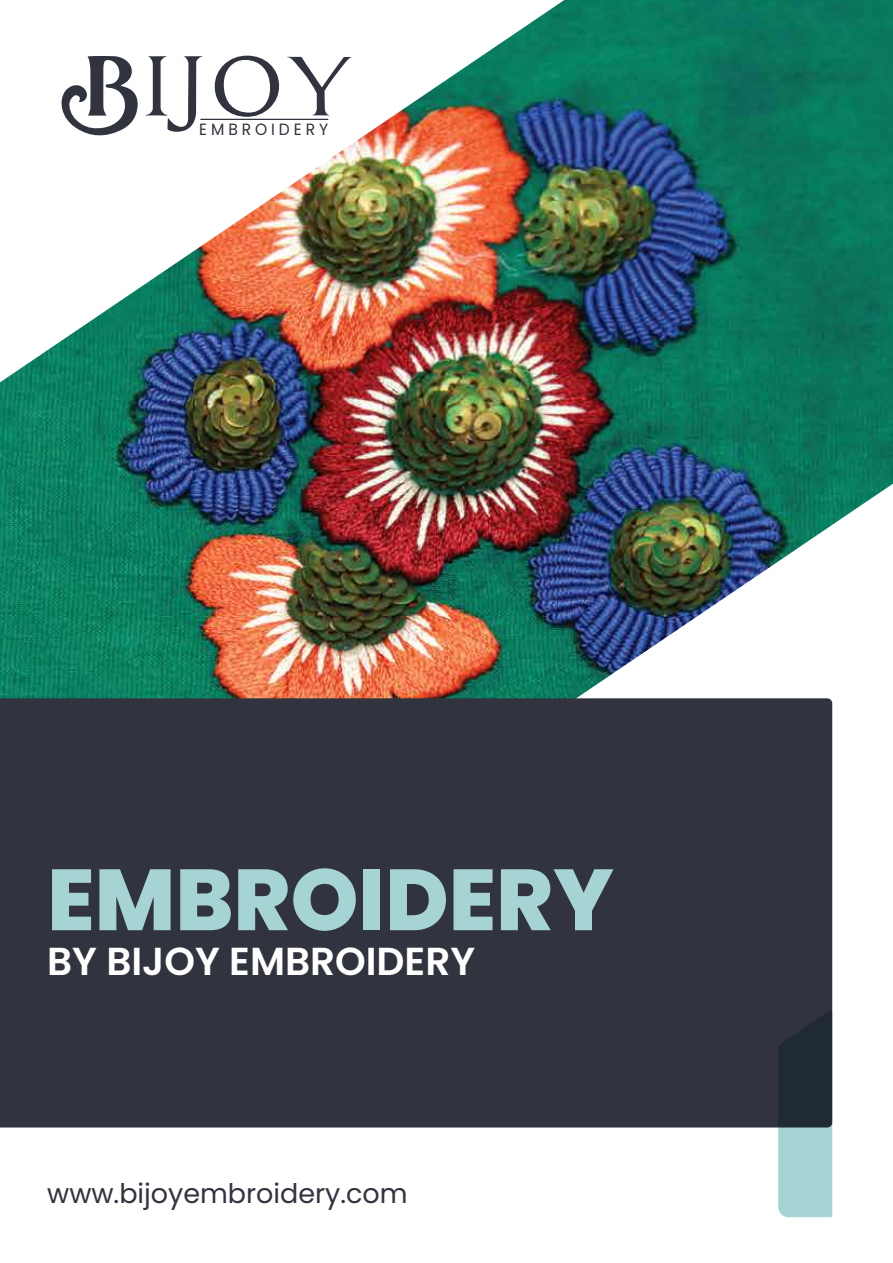
<style>
.page{position:relative;width:893px;height:1263px;background:#fff}
.page>*{position:absolute;margin:0;border:0;box-sizing:border-box;transform-origin:0 0}
.t1{font:800 86.4px "Poppins";color:#a6d4d5}
.t2{font:600 39px "Poppins";color:#fff}
.t3{font:27px "Poppins";color:#31333e}
.t4{font:16.35px "Poppins";letter-spacing:.255em;color:#31333e;scale:.95 1}
</style>
<div class="page">
<img style="left:0;top:0;width:893px;height:727px">
<div style="left:0;top:698px;width:832px;height:429px;background:#31333e"></div>
<svg style="left:778px;top:1010px;width:54px;height:207px;background:#5b747a"></svg>
<svg style="left:145px;top:56px;width:58px;height:76px"></svg>
<svg style="left:215px;top:56px;width:64px;height:61px"></svg>
<svg style="left:287px;top:57px;width:65px;height:58px"></svg>
<svg style="left:61px;top:56px;width:77px;height:82px"></svg>
<hr style="left:200px;top:119px;width:128px;height:1px;background:#31333e">
<p class="t4" style="left:199px;top:119px;width:137px">EMBROIDERY</p>
<h1 class="t1" style="left:47px;top:850px;width:568px">EMBROIDERY</h1>
<h2 class="t2" style="left:47px;top:939px;width:429px">BY BIJOY EMBROIDERY</h2>
<p class="t3" style="left:47px;top:1178px;width:362px">www.bijoyembroidery.com</p>
</div>
